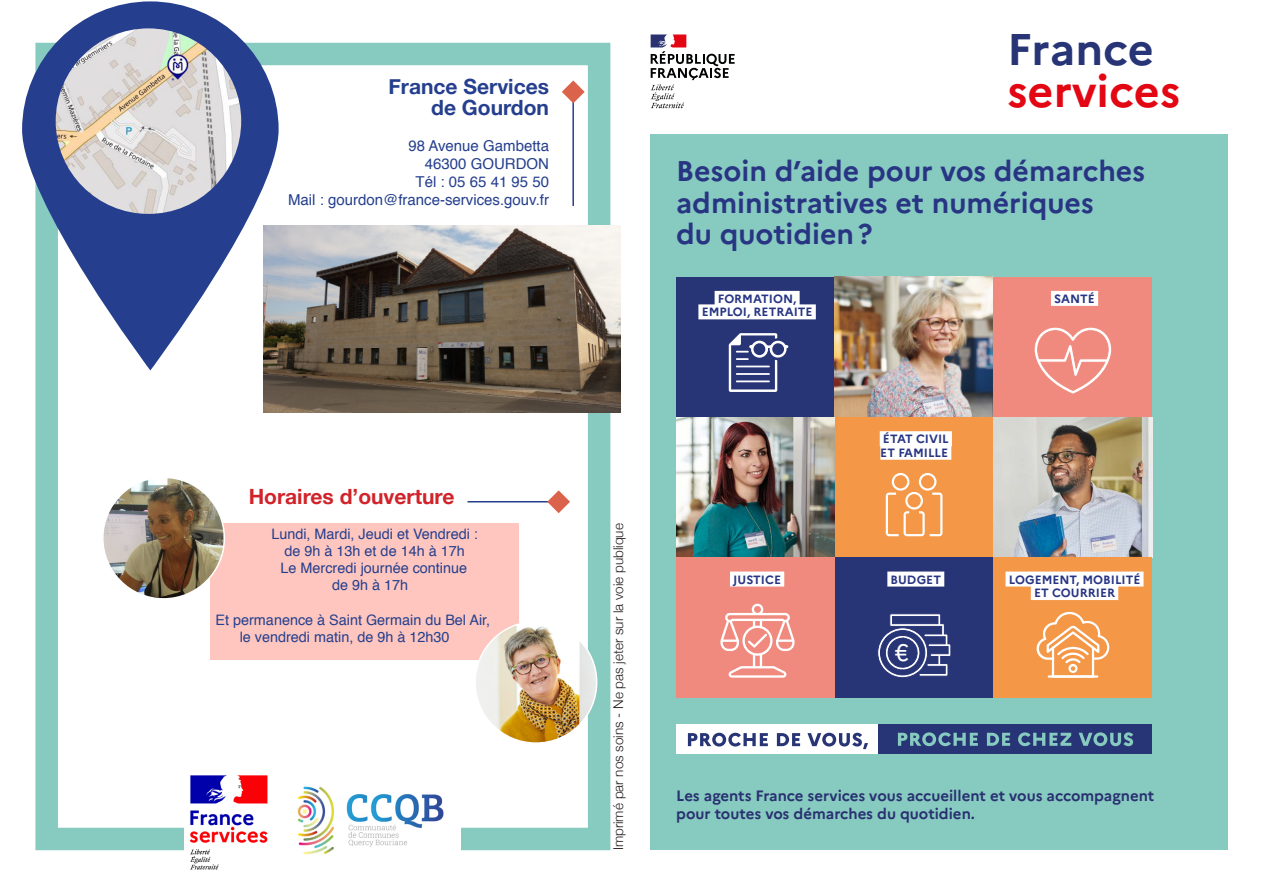
<style>
.page{position:relative;width:1263px;height:893px;background:#fff}
.page>*{position:absolute;margin:0;border:0;box-sizing:border-box;transform-origin:0 0}
.t1{font:700 44.25px/42px "Marianne";color:#e30613}
.t2{font:700 28.5px/31.5px "Marianne";color:#283583}
.t3{font:23.7px "Marianne";color:#fff}
.t4{font:700 21px "Helvetica Neue";color:#253f8e}
.t5{font:700 21px "Helvetica Neue";color:#d1232a}
.t6{font:700 15px/18px "Marianne";color:#293171}
.t7{font:15px "Helvetica";color:#253f8e}
.t8{font:14.4px "Helvetica";color:#253f8e}
.t9{font:300 13.5px "Helvetica Neue";color:#231f20}
.t10{font:700 12px/13.5px "Marianne";color:#283583;text-align:center}
.s1{color:#273475}
</style>
<div class="page">
<div style="left:35px;top:43px;width:575px;height:807px;border:22px solid #87cac0"></div>
<img style="left:185px;top:775px;width:85px;height:95px">
<img style="left:270px;top:786px;width:191px;height:69px">
<div style="left:211px;top:523px;width:308px;height:137px;background:#fec6be"></div>
<img style="left:264px;top:225px;width:357px;height:188px">
<svg style="left:22px;top:1px;width:257px;height:369px"></svg>
<hr style="left:467px;top:501px;width:82px;height:1px;background:#253f8e">
<svg style="left:547px;top:490px;width:23px;height:23px"></svg>
<hr style="left:572px;top:102px;width:2px;height:104px;background:#253f8e">
<svg style="left:562px;top:80px;width:23px;height:23px"></svg>
<img style="left:475px;top:622px;width:122px;height:121px;border-radius:61px">
<div style="left:474px;top:621px;width:123px;height:123px;border:2px solid #fff;border-radius:50%"></div>
<img style="left:103px;top:477px;width:121px;height:122px;border-radius:61px">
<div style="left:102px;top:477px;width:123px;height:123px;border:2px solid #fff;border-radius:50%"></div>
<div style="left:651px;top:134px;width:577px;height:716px;background:#87cac0"></div>
<svg style="left:651px;top:35px;width:84px;height:73px"></svg>
<div style="left:878px;top:724px;width:274px;height:30px;background:#273475"></div>
<svg style="left:898px;top:732px;width:80px;height:14px"></svg>
<svg style="left:987px;top:733px;width:23px;height:13px"></svg>
<svg style="left:1018px;top:732px;width:53px;height:14px"></svg>
<svg style="left:1079px;top:732px;width:54px;height:14px"></svg>
<div style="left:676px;top:724px;width:202px;height:30px;background:#fff"></div>
<svg style="left:688px;top:733px;width:80px;height:13px"></svg>
<svg style="left:777px;top:733px;width:23px;height:13px"></svg>
<svg style="left:807px;top:733px;width:61px;height:16px"></svg>
<div style="left:676px;top:277px;width:159px;height:140px;background:#273475"></div>
<div style="left:715px;top:291px;width:85px;height:15px;background:#fff"></div>
<div style="left:698px;top:304px;width:118px;height:15px;background:#fff"></div>
<img style="left:835px;top:277px;width:158px;height:140px">
<div style="left:993px;top:277px;width:159px;height:140px;background:#f18a7e"></div>
<div style="left:1051px;top:291px;width:47px;height:15px;background:#fff"></div>
<img style="left:676px;top:417px;width:159px;height:140px">
<div style="left:835px;top:417px;width:158px;height:140px;background:#f49746"></div>
<div style="left:880px;top:431px;width:72px;height:15px;background:#fff"></div>
<div style="left:880px;top:445px;width:71px;height:15px;background:#fff"></div>
<img style="left:993px;top:417px;width:159px;height:140px">
<div style="left:676px;top:557px;width:159px;height:141px;background:#f18a7e"></div>
<div style="left:730px;top:572px;width:54px;height:15px;background:#fff"></div>
<div style="left:835px;top:557px;width:158px;height:141px;background:#273475"></div>
<div style="left:887px;top:572px;width:57px;height:15px;background:#fff"></div>
<div style="left:993px;top:557px;width:159px;height:141px;background:#f49746"></div>
<div style="left:1005px;top:572px;width:138px;height:15px;background:#fff"></div>
<div style="left:1031px;top:585px;width:87px;height:15px;background:#fff"></div>
<svg style="left:728px;top:333px;width:60px;height:59px"></svg>
<hr style="left:736px;top:366px;width:34px;height:1px;background:#fff">
<hr style="left:736px;top:373px;width:34px;height:2px;background:#fff">
<hr style="left:736px;top:380px;width:34px;height:2px;background:#fff">
<svg style="left:1036px;top:611px;width:74px;height:67px"></svg>
<svg style="left:886px;top:473px;width:56px;height:63px"></svg>
<svg style="left:1034px;top:327px;width:78px;height:67px"></svg>
<svg style="left:720px;top:604px;width:74px;height:74px"></svg>
<svg style="left:877px;top:613px;width:74px;height:65px"></svg>
<p class="t4" style="left:388px;top:67px;width:162px">France Services</p>
<p class="t4" style="left:431px;top:89px;width:119px">de Gourdon</p>
<p class="t7" style="left:408px;top:135px;width:142px">98 Avenue Gambetta</p>
<p class="t7" style="left:425px;top:153px;width:126px">46300 GOURDON</p>
<p class="t7" style="left:416px;top:171px;width:135px">Tél : 05 65 41 95 50</p>
<p class="t7" style="left:288px;top:189px;width:262px">Mail : gourdon@france-services.gouv.fr</p>
<p class="t5" style="left:249px;top:478px;width:207px">Horaires d’ouverture</p>
<p class="t8" style="left:271px;top:522px;width:208px">Lundi, Mardi, Jeudi et Vendredi :</p>
<p class="t8" style="left:284px;top:540px;width:182px">de 9h à 13h et de 14h à 17h</p>
<p class="t8" style="left:281px;top:557px;width:188px">Le Mercredi journée continue</p>
<p class="t8" style="left:332px;top:574px;width:78px">de 9h à 17h</p>
<p class="t8" style="left:216px;top:609px;width:276px">Et permanence à Saint Germain du Bel Air,</p>
<p class="t8" style="left:240px;top:626px;width:211px">le vendredi matin, de 9h à 12h30</p>
<p class="t9" style="left:608px;top:850px;width:328px;rotate:-90deg">Imprimé par nos soins - Ne pas jeter sur la voie publique</p>
<p class="t1" style="left:1007px;top:29px;width:175px"><span class="s1">France </span>services</p>
<p class="t2" style="left:676px;top:155px;width:471px">Besoin d’aide pour vos démarches administratives et numériques<br>du quotidien?</p>
<p class="t10" style="left:702px;top:292px;width:112px">FORMATION,<br>EMPLOI, RETRAITE</p>
<p class="t10" style="left:1054px;top:292px;width:42px">SANTÉ</p>
<p class="t10" style="left:880px;top:432px;width:70px;text-align:left">ÉTAT CIVIL<br>ET FAMILLE</p>
<p class="t10" style="left:733px;top:572px;width:49px">JUSTICE</p>
<p class="t10" style="left:891px;top:572px;width:52px">BUDGET</p>
<p class="t10" style="left:1009px;top:572px;width:133px">LOGEMENT, MOBILITÉ<br>ET COURRIER</p>
<p class="t3" style="left:895px;top:638px;width:16px">€</p>
<p class="t6" style="left:676px;top:786px;width:480px">Les agents France services vous accueillent et vous accompagnent pour toutes vos démarches du quotidien.</p>
</div>
